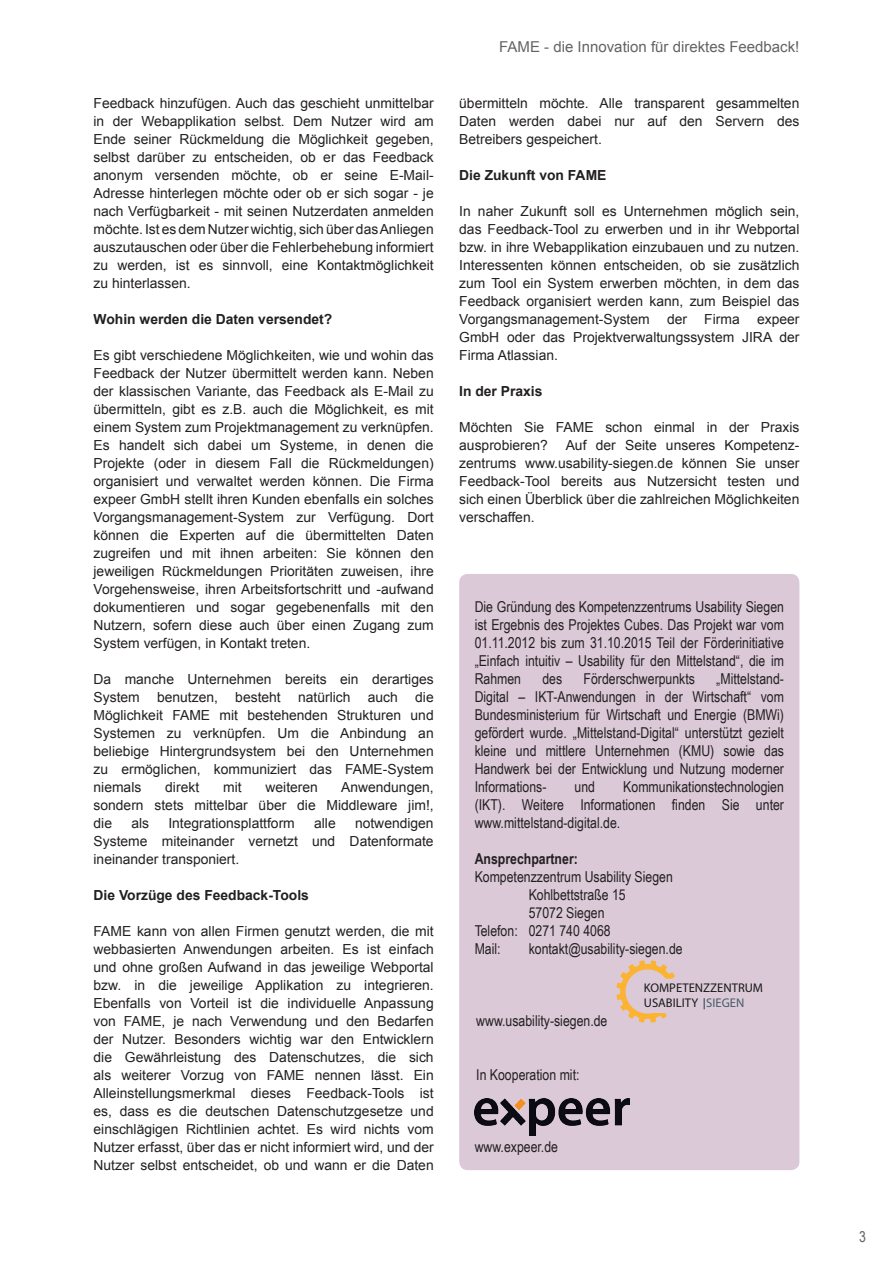
<style>
.page{position:relative;width:893px;height:1263px;background:#fff}
.page>*{position:absolute;margin:0;border:0;box-sizing:border-box;transform-origin:0 0}
.Titel_Headline{font:15px/18px "Arial Narrow";color:#231f20;text-align:justify}
.t1{font:15px "Arial";color:#636366}
.Titel_Headline-2{font:700 15px "Arial Narrow";color:#231f20}
.t2{font:15px "Arial Narrow";color:#636366}
.Titel_Headline-3{font:13.8px/18px "Arial";color:#231f20;text-align:justify}
.Titel_Headline-4{font:700 13.8px "Arial";color:#231f20}
.t3{font:800 12.6px/15.1px "Futura Std";color:#181918}
.s1{color:#465d6a}
</style>
<div class="page">
<div style="left:459px;top:574px;width:340px;height:596px;background:#dbc9d8;border-radius:9px"></div>
<svg style="left:616px;top:960px;width:59px;height:63px"></svg>
<img style="left:475px;top:1098px;width:154px;height:37px">
<p class="Titel_Headline-3" style="left:94px;top:94px;width:342px">Feedback hinzufügen. Auch das geschieht unmittelbar in der Webapplikation selbst. Dem Nutzer wird am Ende seiner Rückmeldung die Möglichkeit gegeben, selbst darüber zu entscheiden, ob er das Feedback anonym versenden möchte, ob er seine E-Mail-Adresse hinterlegen möchte oder ob er sich sogar - je nach Verfügbarkeit - mit seinen Nutzerdaten anmelden möchte. Ist es dem Nutzer wichtig, sich über das Anliegen auszutauschen oder über die Fehlerbehebung informiert zu werden, ist es sinnvoll, eine Kontaktmöglichkeit zu hinterlassen.</p>
<p class="Titel_Headline-4" style="left:94px;top:310px;width:240px">Wohin werden die Daten versendet?</p>
<p class="Titel_Headline-3" style="left:94px;top:346px;width:342px">Es gibt verschiedene Möglichkeiten, wie und wohin das Feedback der Nutzer übermittelt werden kann. Neben der klassischen Variante, das Feedback als E-Mail zu übermitteln, gibt es z.B. auch die Möglichkeit, es mit einem System zum Projektmanagement zu verknüpfen.<br>Es handelt sich dabei um Systeme, in denen die Projekte (oder in diesem Fall die Rückmeldungen) organisiert und verwaltet werden können. Die Firma expeer GmbH stellt ihren Kunden ebenfalls ein solches Vorgangsmanagement-System zur Verfügung. Dort können die Experten auf die übermittelten Daten zugreifen und mit ihnen arbeiten: Sie können den jeweiligen Rückmeldungen Prioritäten zuweisen, ihre Vorgehensweise, ihren Arbeitsfortschritt und -aufwand dokumentieren und sogar gegebenenfalls mit den Nutzern, sofern diese auch über einen Zugang zum System verfügen, in Kontakt treten.</p>
<p class="Titel_Headline-3" style="left:94px;top:670px;width:342px">Da manche Unternehmen bereits ein derartiges System benutzen, besteht natürlich auch die Möglichkeit FAME mit bestehenden Strukturen und Systemen zu verknüpfen. Um die Anbindung an beliebige Hintergrundsystem bei den Unternehmen zu ermöglichen, kommuniziert das FAME-System niemals</p>
<p class="Titel_Headline-3" style="left:94px;top:778px;width:342px;text-indent:248px">Anwendungen, sondern stets mittelbar über die Middleware jim!, die</p>
<p class="Titel_Headline-3" style="left:165px;top:778px;width:35px">direkt</p>
<p class="Titel_Headline-3" style="left:223px;top:778px;width:20px">mit</p>
<p class="Titel_Headline-3" style="left:266px;top:778px;width:54px">weiteren</p>
<p class="Titel_Headline-3" style="left:131px;top:814px;width:19px">als</p>
<p class="Titel_Headline-3" style="left:168px;top:814px;width:128px">Integrationsplattform</p>
<p class="Titel_Headline-3" style="left:314px;top:814px;width:23px">alle</p>
<p class="Titel_Headline-3" style="left:94px;top:814px;width:342px;text-indent:261px">notwendigen Systeme miteinander vernetzt und Datenformate ineinander transponiert.</p>
<p class="Titel_Headline-4" style="left:94px;top:886px;width:217px">Die Vorzüge des Feedback-Tools</p>
<p class="Titel_Headline-3" style="left:94px;top:922px;width:342px">FAME kann von allen Firmen genutzt werden, die mit webbasierten Anwendungen arbeiten. Es ist einfach und ohne großen Aufwand in das jeweilige Webportal bzw. in die jeweilige Applikation zu integrieren.<br>Ebenfalls von Vorteil ist die individuelle Anpassung von FAME, je nach Verwendung und den Bedarfen der Nutzer. Besonders wichtig war den Entwicklern die Gewährleistung des Datenschutzes, die sich als weiterer Vorzug von FAME nennen lässt. Ein Alleinstellungsmerkmal dieses Feedback-Tools ist es, dass es die deutschen Datenschutzgesetze und einschlägigen Richtlinien achtet. Es wird nichts vom Nutzer erfasst, über das er nicht informiert wird, und der Nutzer selbst entscheidet, ob und wann er die Daten</p>
<p class="t1" style="left:499px;top:37px;width:302px">FAME - die Innovation für direktes Feedback!</p>
<p class="Titel_Headline-3" style="left:459px;top:94px;width:342px">übermitteln möchte. Alle transparent gesammelten Daten werden dabei nur auf den Servern des Betreibers gespeichert.</p>
<p class="Titel_Headline-4" style="left:459px;top:166px;width:149px">Die Zukunft von FAME</p>
<p class="Titel_Headline-3" style="left:459px;top:202px;width:342px">In naher Zukunft soll es Unternehmen möglich sein, das Feedback-Tool zu erwerben und in ihr Webportal bzw. in ihre Webapplikation einzubauen und zu nutzen.<br>Interessenten können entscheiden, ob sie zusätzlich zum Tool ein System erwerben möchten, in dem das Feedback organisiert werden kann, zum Beispiel das Vorgangsmanagement-System der Firma expeer GmbH oder das Projektverwaltungssystem JIRA der Firma Atlassian.</p>
<p class="Titel_Headline-4" style="left:459px;top:382px;width:85px">In der Praxis</p>
<p class="Titel_Headline-3" style="left:459px;top:418px;width:342px">Möchten Sie FAME schon einmal in der Praxis ausprobieren?</p>
<p class="Titel_Headline-3" style="left:459px;top:436px;width:342px;text-indent:106px">Auf der Seite unseres Kompetenz&shy;zentrums www.usability-siegen.de können Sie unser Feedback-Tool bereits aus Nutzersicht testen und sich einen Überblick über die zahlreichen Möglichkeiten verschaffen.</p>
<p class="Titel_Headline" style="left:475px;top:597px;width:311px">Die Gründung des Kompetenzzentrums Usability Siegen ist Ergebnis des Projektes Cubes. Das Projekt war vom 01.11.2012 bis zum 31.10.2015 Teil der Förderinitiative „Einfach intuitiv – Usability für den Mittelstand“, die im Rahmen</p>
<p class="Titel_Headline" style="left:542px;top:669px;width:21px">des</p>
<p class="Titel_Headline" style="left:584px;top:669px;width:113px">Förderschwerpunkts</p>
<p class="Titel_Headline" style="left:475px;top:669px;width:311px;text-indent:242px">„Mittelstand-Digital – IKT-Anwendungen in der Wirtschaft“ vom Bundesministerium für Wirtschaft und Energie (BMWi) gefördert wurde. „Mittelstand-Digital“ unterstützt gezielt kleine und mittlere Unternehmen (KMU) sowie das Handwerk bei der Entwicklung und Nutzung moderner Informations-</p>
<p class="Titel_Headline" style="left:475px;top:777px;width:311px;text-indent:149px">Kommunikationstechnologien (IKT). Weitere Informationen finden Sie unter www.mittelstand-digital.de.</p>
<p class="Titel_Headline-2" style="left:475px;top:847px;width:105px">Ansprechpartner:</p>
<p class="Titel_Headline" style="left:475px;top:867px;width:200px">Kompetenzzentrum Usability Siegen</p>
<p class="Titel_Headline" style="left:529px;top:885px;width:99px">Kohlbettstraße 15</p>
<p class="Titel_Headline" style="left:529px;top:903px;width:77px">57072 Siegen</p>
<p class="Titel_Headline" style="left:475px;top:921px;width:138px">Telefon: 0271 740 4068</p>
<p class="Titel_Headline" style="left:475px;top:939px;width:27px">Mail:</p>
<p class="Titel_Headline" style="left:529px;top:939px;width:156px">kontakt@usability-siegen.de</p>
<p class="t3" style="left:644px;top:980px;width:121px">KOMPETENZZENTRUM<br>USABILITY <span class="s1">SIEGEN</span></p>
<p class="Titel_Headline" style="left:575px;top:777px;width:22px">und</p>
<p class="Titel_Headline" style="left:476px;top:1011px;width:133px">www.usability-siegen.de</p>
<p class="Titel_Headline" style="left:476px;top:1065px;width:105px">In Kooperation mit:</p>
<p class="Titel_Headline" style="left:475px;top:1137px;width:85px">www.expeer.de</p>
<p class="t2" style="left:859px;top:1226px;width:8px">3</p>
</div>
